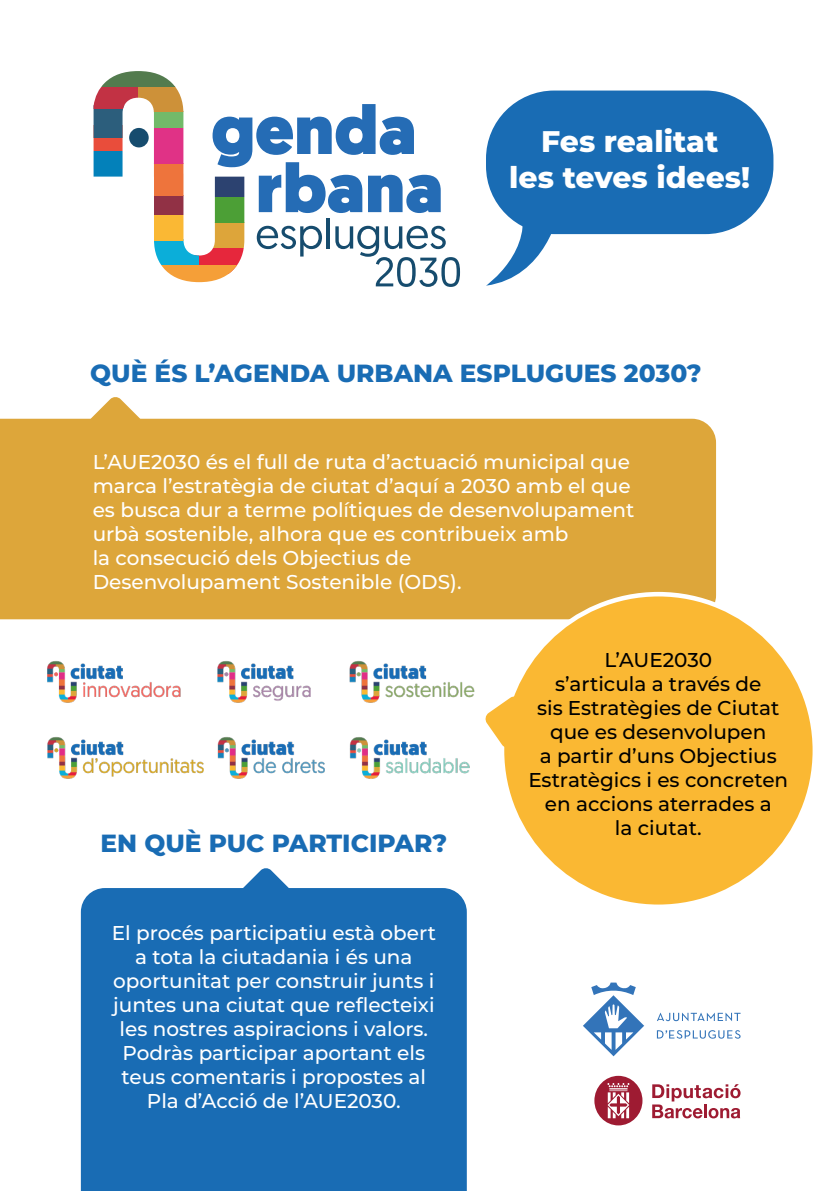
<style>
.page{position:relative;width:840px;height:1191px;background:#fff}
.page>*{position:absolute;margin:0;border:0;box-sizing:border-box;transform-origin:0 0}
.t1{font:800 29.8px "Montserrat";color:#fff}
.t2{font:800 24.8px "Montserrat";color:#196cb4}
.t3{font:500 20px/24px "Montserrat";color:#fff}
.t4{font:500 20px/24px "Montserrat";color:#000;text-align:center}
</style>
<div class="page">
<div style="left:0;top:419px;width:715px;height:200px;background:#dda63a"></div>
<div style="left:81px;top:888px;width:385px;height:303px;background:#196cb4"></div>
<div style="left:485px;top:91px;width:288px;height:143px;background:#196cb4;border-radius:68px"></div>
<svg style="left:486px;top:201px;width:72px;height:85px"></svg>
<div style="left:501px;top:594px;width:313px;height:313px;background:#fab833;border-radius:50%"></div>
<svg style="left:89px;top:397px;width:53px;height:53px"></svg>
<svg style="left:239px;top:868px;width:53px;height:53px"></svg>
<svg style="left:485px;top:695px;width:30px;height:54px"></svg>
<img style="left:47px;top:661px;width:133px;height:42px">
<img style="left:47px;top:737px;width:156px;height:42px">
<img style="left:217px;top:661px;width:93px;height:42px">
<img style="left:217px;top:737px;width:107px;height:42px">
<img style="left:350px;top:661px;width:124px;height:42px">
<img style="left:350px;top:737px;width:119px;height:42px">
<svg style="left:198px;top:248px;width:46px;height:17px"></svg>
<svg style="left:213px;top:223px;width:31px;height:25px"></svg>
<svg style="left:214px;top:213px;width:30px;height:10px"></svg>
<svg style="left:161px;top:265px;width:76px;height:17px"></svg>
<svg style="left:154px;top:240px;width:44px;height:25px"></svg>
<svg style="left:154px;top:214px;width:30px;height:26px"></svg>
<svg style="left:154px;top:196px;width:30px;height:18px"></svg>
<svg style="left:153px;top:163px;width:31px;height:33px"></svg>
<svg style="left:137px;top:128px;width:47px;height:35px;fill:#e03286"></svg>
<svg style="left:138px;top:112px;width:46px;height:16px"></svg>
<svg style="left:137px;top:87px;width:47px;height:25px"></svg>
<svg style="left:101px;top:71px;width:75px;height:16px"></svg>
<svg style="left:93px;top:151px;width:30px;height:25px"></svg>
<svg style="left:93px;top:138px;width:44px;height:13px"></svg>
<svg style="left:93px;top:109px;width:44px;height:29px"></svg>
<svg style="left:93px;top:87px;width:44px;height:22px"></svg>
<svg style="left:212px;top:104px;width:228px;height:109px"></svg>
<svg style="left:256px;top:226px;width:66px;height:30px"></svg>
<hr style="left:326px;top:218px;width:3px;height:30px;background:#164c6e">
<svg style="left:335px;top:226px;width:125px;height:61px"></svg>
<svg style="left:652px;top:1084px;width:88px;height:34px"></svg>
<svg style="left:594px;top:1075px;width:48px;height:50px"></svg>
<svg style="left:583px;top:982px;width:61px;height:74px"></svg>
<svg style="left:657px;top:1012px;width:83px;height:9px"></svg>
<svg style="left:656px;top:1030px;width:84px;height:9px"></svg>
<p class="t1" style="left:541px;top:119px;width:179px">Fes realitat</p>
<p class="t1" style="left:509px;top:155px;width:242px">les teves idees!</p>
<p class="t2" style="left:90px;top:355px;width:612px">QUÈ ÉS L’AGENDA URBANA ESPLUGUES 2030?</p>
<p class="t3" style="left:93px;top:449px;width:543px">L’AUE2030 és el full de ruta d’actuació municipal que marca l’estratègia de ciutat d’aquí a 2030 amb el que es busca dur a terme polítiques de desenvolupament urbà sostenible, alhora que es contribueix amb<br>la consecució dels Objectius de</p>
<p class="t3" style="left:93px;top:569px;width:370px">Desenvolupament Sostenible (ODS).</p>
<p class="t2" style="left:100px;top:825px;width:348px">EN QUÈ PUC PARTICIPAR?</p>
<p class="t3" style="left:112px;top:919px;width:325px;text-align:center">El procés participatiu està obert a tota la ciutadania i és una oportunitat per construir junts i juntes una ciutat que reflecteixi les nostres aspiracions i valors.<br>Podràs participar aportant els teus comentaris i propostes al<br>Pla d’Acció de l’AUE2030.</p>
<p class="t4" style="left:528px;top:647px;width:261px">L’AUE2030<br>s’articula a través de<br>sis Estratègies de Ciutat que es desenvolupen<br>a partir d’uns Objectius<br>Estratègics i es concreten en accions aterrades a<br>la ciutat.</p>
</div>
